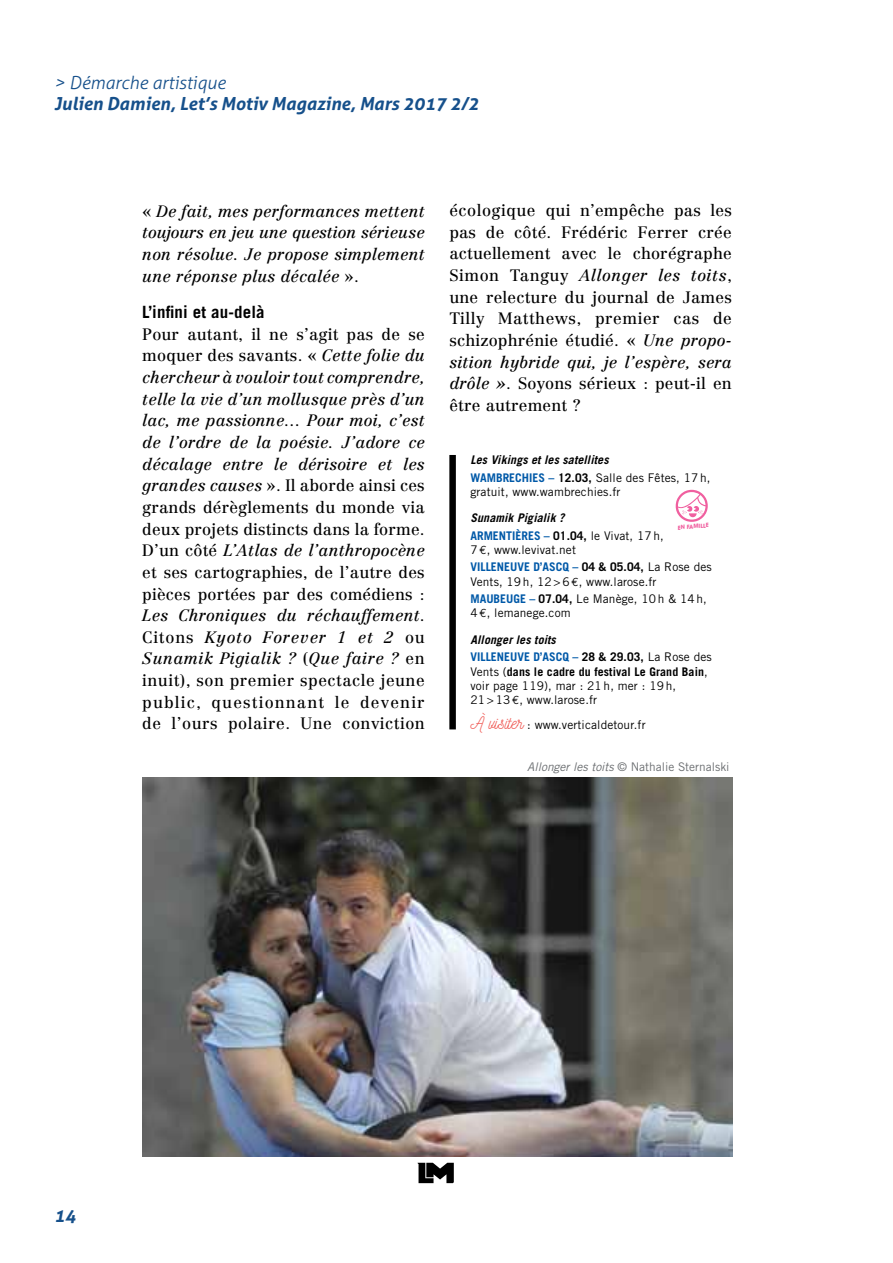
<style>
.page{position:relative;width:893px;height:1263px;background:#fff}
.page>*{position:absolute;margin:0;border:0;box-sizing:border-box;transform-origin:0 0}
.t1{font:italic 700 18px "Aller";color:#16508b}
.t2{font:italic 300 18px "Aller";color:#16508b}
.t3{font:700 16.95px "Trade Gothic";letter-spacing:.01em;color:#000}
.t4{font:16.2px/21.6px "Centennial LT";letter-spacing:.02em;color:#000;text-align:justify}
.t5{font:italic 16.2px/21.6px "Centennial LT";letter-spacing:.01em;color:#000;text-align:justify}
.t6{font:11.85px/17.4px "Trade Gothic";letter-spacing:.01em;color:#000}
.t7{font:italic 700 11.85px/17.4px "Trade Gothic";letter-spacing:.01em;color:#000}
.t8{font:700 11.85px/17.4px "Trade Gothic";color:#0059a8}
.t9{font:11.85px "Trade Gothic";color:#6b6e71}
.t10{font:700 5.55px "ITC Avant Garde Pro";color:#f05f9f}
.s1{font-style:normal}
.s2{font-style:italic}
.s3{font-style:normal;color:#0059a8}
.s4{font-weight:400;font-style:normal}
.s5{font-family:"Euro Mono"}
.s6{font-weight:700;color:#0059a8}
.s7{font-weight:700}
.s8{font-style:italic;color:#000}
.s9{color:#000}
.s10{font-weight:400;color:#000}
.s11{font-family:"Nickainley";font-size:17.4px;color:#f05e59}
</style>
<div class="page">
<div style="left:449px;top:455px;width:7px;height:274px;background:#000"></div>
<img style="left:142px;top:777px;width:591px;height:380px">
<svg style="left:676px;top:490px;width:32px;height:32px"></svg>
<svg style="left:418px;top:1163px;width:36px;height:20px"></svg>
<p class="t2" style="left:54px;top:71px;width:173px">&gt; Démarche artistique</p>
<p class="t1" style="left:54px;top:93px;width:426px">Julien Damien, Let’s Motiv Magazine, Mars 2017 2/2</p>
<p class="t5" style="left:142px;top:200px;width:284px"><span class="s1">«</span> De fait, mes performances mettent toujours en jeu une question sérieuse non résolue. Je propose simplement une réponse plus décalée <span class="s1">».</span></p>
<p class="t3" style="left:142px;top:301px;width:124px">L’INFINI ET AU-DELÀ</p>
<p class="t4" style="left:142px;top:323px;width:284px">Pour autant, il ne s’agit pas de se moquer des savants. « <span class="s2">Cette folie du chercheur à vouloir tout comprendre, telle la vie d’un mollusque près d’un lac, me passionne… Pour moi, c’est de l’ordre de la poésie. J’adore ce décalage entre le dérisoire et les grandes causes</span> ». Il aborde ainsi ces grands dérèglements du monde via deux projets distincts dans la forme.<br>D’un côté <span class="s2">L’Atlas de l’anthropocène </span>et ses cartographies, de l’autre des pièces portées par des comédiens :<br><span class="s2">Les Chroniques du réchauffement</span>.<br>Citons <span class="s2">Kyoto Forever 1 et 2</span> ou <span class="s2">Sunamik Pigialik ?</span> (<span class="s2">Que faire ?</span> en inuit), son premier spectacle jeune public, questionnant le devenir de l’ours polaire. Une conviction</p>
<p class="t4" style="left:449px;top:200px;width:284px">écologique qui n’empêche pas les pas de côté. Frédéric Ferrer crée actuellement avec le chorégraphe Simon Tanguy <span class="s2">Allonger les toits</span>, une relecture du journal de James Tilly Matthews, premier cas de schizophrénie étudié. « <span class="s2">Une propo&shy;sition hybride qui, je l’espère, sera drôle »</span>. Soyons sérieux : peut-il en être autrement ?</p>
<p class="t7" style="left:470px;top:451px;width:242px">Les Vikings et les satellites<br><span class="s3">WAMBRECHIES –</span> <span class="s1">12.03,</span> <span class="s4">Salle des Fêtes, 17h,</span></p>
<p class="t6" style="left:470px;top:483px;width:152px">gratuit, www.wambrechies.fr</p>
<p class="t7" style="left:470px;top:509px;width:195px">Sunamik Pigialik ?<br><span class="s3">ARMENTIÈRES –</span> <span class="s1">01.04,</span> <span class="s4">le Vivat, 17h,</span></p>
<p class="t6" style="left:470px;top:541px;width:243px">7<span class="s5">€</span>, www.levivat.net<br><span class="s6">VILLENEUVE D’ASCQ –</span> <span class="s7">04 &amp; 05.04,</span> La Rose des</p>
<p class="t6" style="left:470px;top:573px;width:238px">Vents, 19h, 12&gt;6<span class="s5">€</span>, www.larose.fr<br><span class="s6">MAUBEUGE –</span> <span class="s7">07.04,</span> Le Manège, 10h &amp; 14h,</p>
<p class="t6" style="left:470px;top:604px;width:102px">4<span class="s5">€</span>, lemanege.com</p>
<p class="t8" style="left:470px;top:631px;width:243px"><span class="s8">Allonger les toits<br></span>VILLENEUVE D’ASCQ – <span class="s9">28 &amp; 29.03,</span> <span class="s10">La Rose des</span></p>
<p class="t6" style="left:470px;top:664px;width:239px;line-height:14.2px">Vents (<span class="s7">DANS LE CADRE DU FESTIVAL LE GRAND BAIN</span>, voir page 119), mar : 21h, mer : 19h,<br>21&gt;13<span class="s5">€</span>, www.larose.fr</p>
<p class="t6" style="left:470px;top:716px;width:177px"><span class="s11">à visiter</span> : www.verticaldetour.fr</p>
<p class="t10" style="left:677px;top:524px;width:32px;rotate:-5deg">en fAmille</p>
<p class="t9" style="left:527px;top:759px;width:204px"><span class="s2">Allonger les toits</span> © Nathalie Sternalski</p>
<p class="t1" style="left:54px;top:1204px;width:23px">14</p>
</div>
